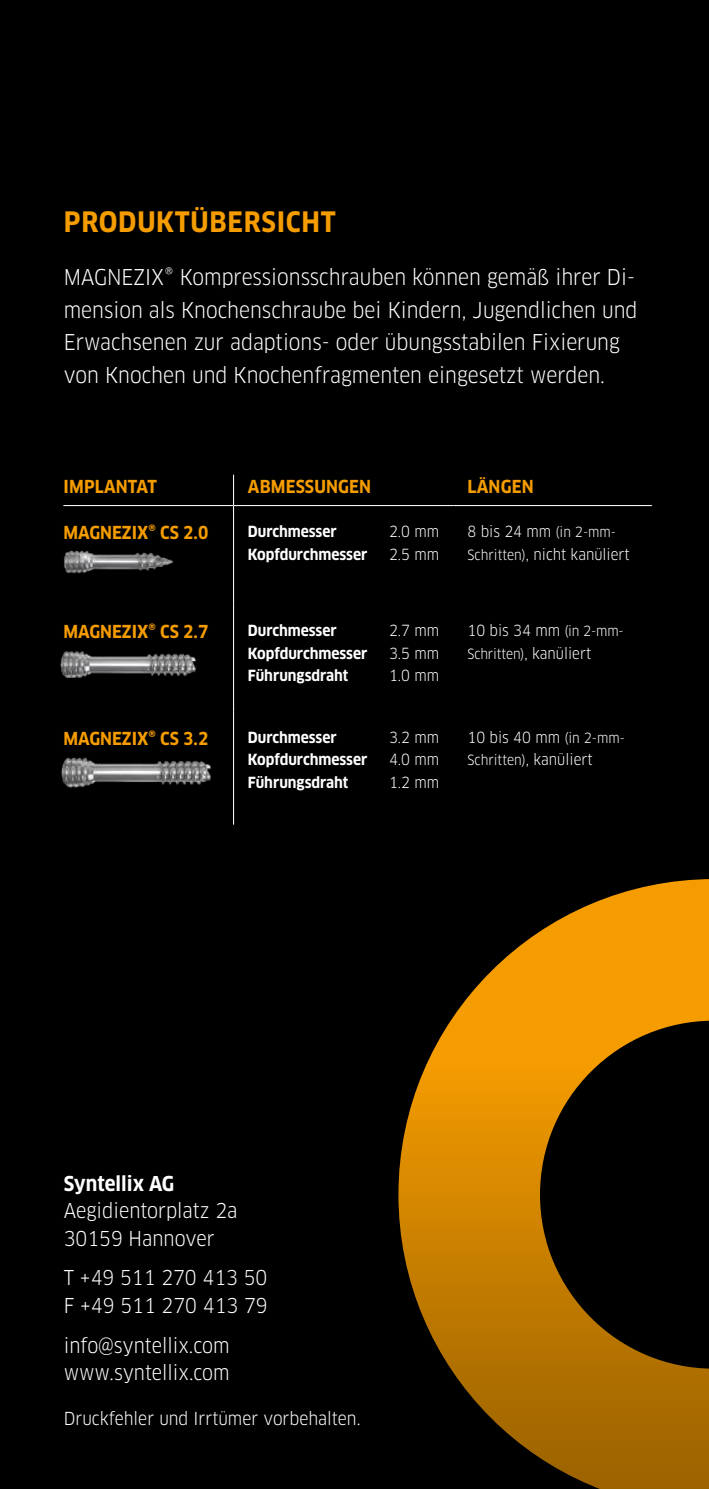
<style>
.page{position:relative;width:709px;height:1489px;background:#fff}
.page>*{position:absolute;margin:0;border:0;box-sizing:border-box;transform-origin:0 0}
.t1{font:700 27.5px "Clan Pro Narr";letter-spacing:.025em;color:#f59c00}
.t2{font:21.25px/32.5px "Clan Pro Narr";color:#fff}
.t3{font:20px/27.5px "Clan Pro Narr";color:#fff}
.t4{font:700 20px "Clan Pro Narr";color:#fff}
.t5{font:700 17.5px "Clan Pro Narr";color:#f59c00}
.t6{font:17.5px "Clan Pro Narr";color:#fff}
.t7{font:15px/22.5px "Clan Pro Narr";color:#fff}
.t8{font:700 15px "Clan Pro Narr";color:#fff}
.t9{font:13.75px "Clan Pro Narr";letter-spacing:-.01em;color:#fff}
.s1{font-size:13.75px}
.s2{font-size:15px}
</style>
<div class="page">
<div style="left:0;top:0;width:709px;height:1488px;background:#000"></div>
<hr style="left:63px;top:505px;width:170px;height:1px;background:#fff">
<hr style="left:233px;top:505px;width:220px;height:1px;background:#fff">
<hr style="left:453px;top:505px;width:199px;height:1px;background:#fff">
<hr style="left:233px;top:474px;width:1px;height:31px;background:#fff">
<hr style="left:233px;top:506px;width:1px;height:99px;background:#fff">
<hr style="left:233px;top:605px;width:1px;height:106px;background:#fff">
<hr style="left:233px;top:711px;width:1px;height:113px;background:#fff">
<img style="left:61px;top:757px;width:150px;height:31px">
<img style="left:64px;top:550px;width:109px;height:24px">
<img style="left:60px;top:651px;width:137px;height:26px">
<svg style="left:398px;top:879px;width:311px;height:609px"></svg>
<p class="t1" style="left:64px;top:206px;width:273px">PRODUKTÜBERSICHT</p>
<p class="t2" style="left:64px;top:261px;width:575px">MAGNEZIX® Kompressionsschrauben können gemäß ihrer Di&shy;mension als Knochenschraube bei Kindern, Jugendlichen und Erwachsenen zur adaptions- oder übungsstabilen Fixierung von Knochen und Knochenfragmenten eingesetzt werden.</p>
<p class="t5" style="left:63px;top:477px;width:95px">IMPLANTAT</p>
<p class="t5" style="left:248px;top:477px;width:125px">ABMESSUNGEN</p>
<p class="t5" style="left:467px;top:477px;width:67px">LÄNGEN</p>
<p class="t5" style="left:63px;top:522px;width:146px">MAGNEZIX® CS 2.0</p>
<p class="t8" style="left:248px;top:523px;width:91px">Durchmesser</p>
<p class="t7" style="left:389px;top:520px;width:52px">2.0 mm</p>
<p class="t8" style="left:248px;top:545px;width:121px">Kopfdurchmesser</p>
<p class="t7" style="left:389px;top:542px;width:52px">2.5 mm</p>
<p class="t7" style="left:467px;top:520px;width:164px">8 bis 24 mm <span class="s1">(in 2-mm-<br>Schritten)</span>, nicht kanüliert</p>
<p class="t5" style="left:63px;top:621px;width:146px">MAGNEZIX® CS 2.7</p>
<p class="t8" style="left:248px;top:622px;width:91px">Durchmesser</p>
<p class="t7" style="left:389px;top:619px;width:52px">2.7 mm</p>
<p class="t8" style="left:248px;top:644px;width:121px">Kopfdurchmesser</p>
<p class="t7" style="left:389px;top:642px;width:52px">3.5 mm</p>
<p class="t8" style="left:248px;top:667px;width:102px">Führungsdraht</p>
<p class="t7" style="left:389px;top:664px;width:52px">1.0 mm</p>
<p class="t5" style="left:63px;top:728px;width:146px">MAGNEZIX® CS 3.2</p>
<p class="t8" style="left:248px;top:728px;width:91px">Durchmesser</p>
<p class="t7" style="left:389px;top:726px;width:52px">3.2 mm</p>
<p class="t8" style="left:248px;top:751px;width:121px">Kopfdurchmesser</p>
<p class="t7" style="left:389px;top:748px;width:52px">4.0 mm</p>
<p class="t8" style="left:248px;top:773px;width:102px">Führungsdraht</p>
<p class="t7" style="left:389px;top:771px;width:52px">1.2 mm</p>
<p class="t7" style="left:467px;top:619px;width:158px">10 bis 34 mm <span class="s1">(in 2-mm-</span></p>
<p class="t9" style="left:467px;top:645px;width:125px">Schritten)<span class="s2">, kanüliert</span></p>
<p class="t7" style="left:467px;top:726px;width:159px">10 bis 40 mm <span class="s1">(in 2-mm-</span></p>
<p class="t9" style="left:467px;top:752px;width:127px">Schritten)<span class="s2">, kanüliert</span></p>
<p class="t4" style="left:64px;top:1171px;width:112px">Syntellix AG</p>
<p class="t3" style="left:64px;top:1197px;width:175px">Aegidientorplatz 2a<br>30159 Hannover</p>
<p class="t3" style="left:64px;top:1264px;width:205px">T +49 511 270 413 50<br>F +49 511 270 413 79</p>
<p class="t3" style="left:64px;top:1331px;width:167px">info@syntellix.com www.syntellix.com</p>
<p class="t6" style="left:64px;top:1408px;width:298px">Druckfehler und Irrtümer vorbehalten.</p>
</div>
